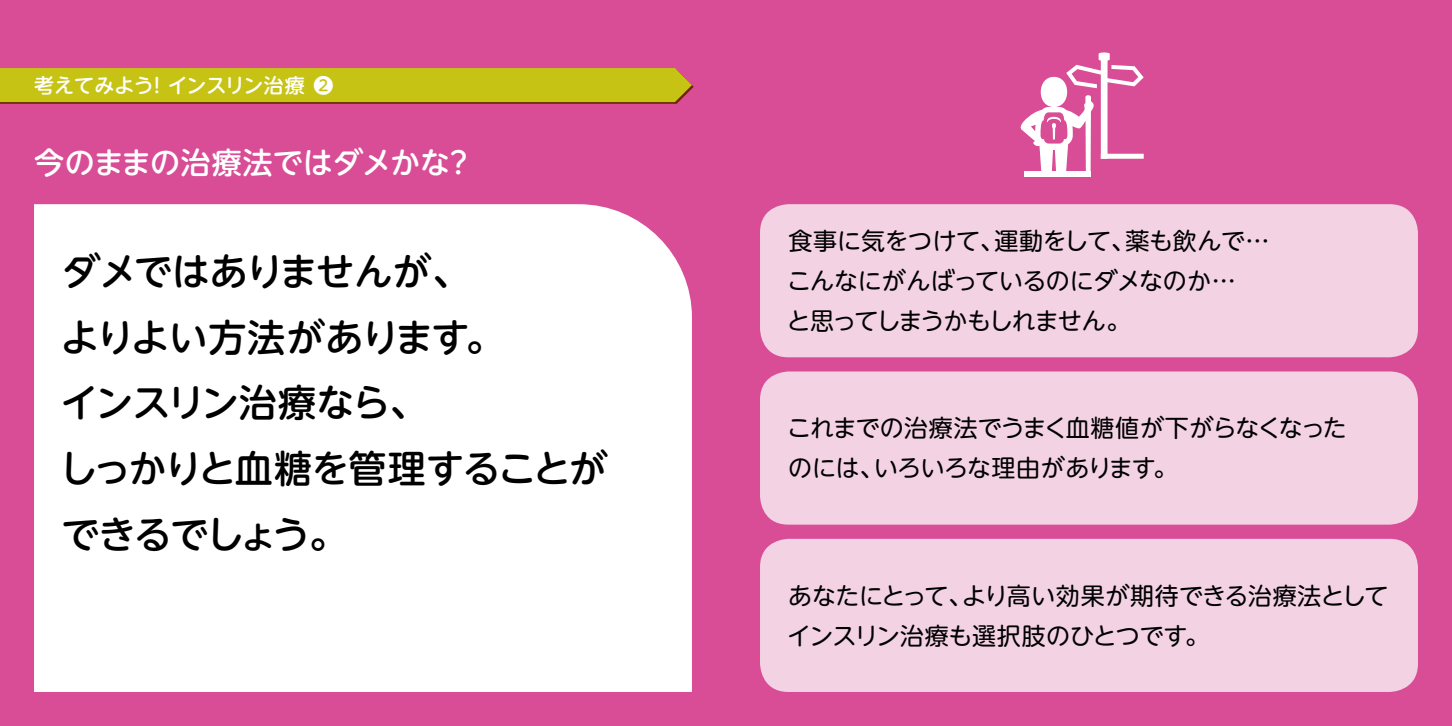
<style>
.page{position:relative;width:1452px;height:726px;background:#fff}
.page>*{position:absolute;margin:0;border:0;box-sizing:border-box;transform-origin:0 0}
.t1{font:500 38px/65.6px "UD Shin M Go Pr 6 N";letter-spacing:-.04em;color:#000}
.t2{font:500 30px "UD Shin M Go Pr 6 N";color:#fff}
.t3{font:24px/40px "UD Shin M Go Pr 6 N";letter-spacing:-.02em;color:#000}
.t4{font:500 20px "UD Shin M Go Pr 6 N";letter-spacing:-.005em;color:#fff}
</style>
<div class="page">
<div style="left:0;top:0;width:726px;height:726px;background:#d84d96"></div>
<div style="left:34px;top:204px;width:658px;height:488px;background:#fff"></div>
<div style="left:726px;top:0;width:725px;height:726px;background:#d84d96"></div>
<div style="left:0;top:68px;width:693px;height:36px;background:#c7c315"></div>
<div style="left:760px;top:204px;width:657px;height:153px;background:#f3d2e4;border-radius:28px"></div>
<div style="left:760px;top:539px;width:657px;height:153px;background:#f3d2e4;border-radius:28px"></div>
<div style="left:760px;top:371px;width:657px;height:153px;background:#f3d2e4;border-radius:28px"></div>
<div style="left:1024px;top:172px;width:66px;height:5px;background:#fff"></div>
<svg style="left:1020px;top:52px;width:123px;height:124px"></svg>
<p class="t4" style="left:34px;top:68px;width:301px">考えてみよう! インスリン治療 ❷</p>
<p class="t2" style="left:34px;top:137px;width:441px">今のままの治療法ではダメかな？</p>
<h1 class="t1" style="left:59px;top:236px;width:550px">ダメではありませんが、<br>よりよい方法があります。<br>インスリン治療なら、<br>しっかりと血糖を管理することができるでしょう。</h1>
<p class="t3" style="left:786px;top:219px;width:484px">食事に気をつけて、運動をして、薬も飲んで…こんなにがんばっているのにダメなのか…<br>と思ってしまうかもしれません。</p>
<p class="t3" style="left:787px;top:406px;width:561px">これまでの治療法でうまく血糖値が下がらなくなったのには、いろいろな理由があります。</p>
<p class="t3" style="left:787px;top:574px;width:603px">あなたにとって、より高い効果が期待できる治療法としてインスリン治療も選択肢のひとつです。</p>
</div>
